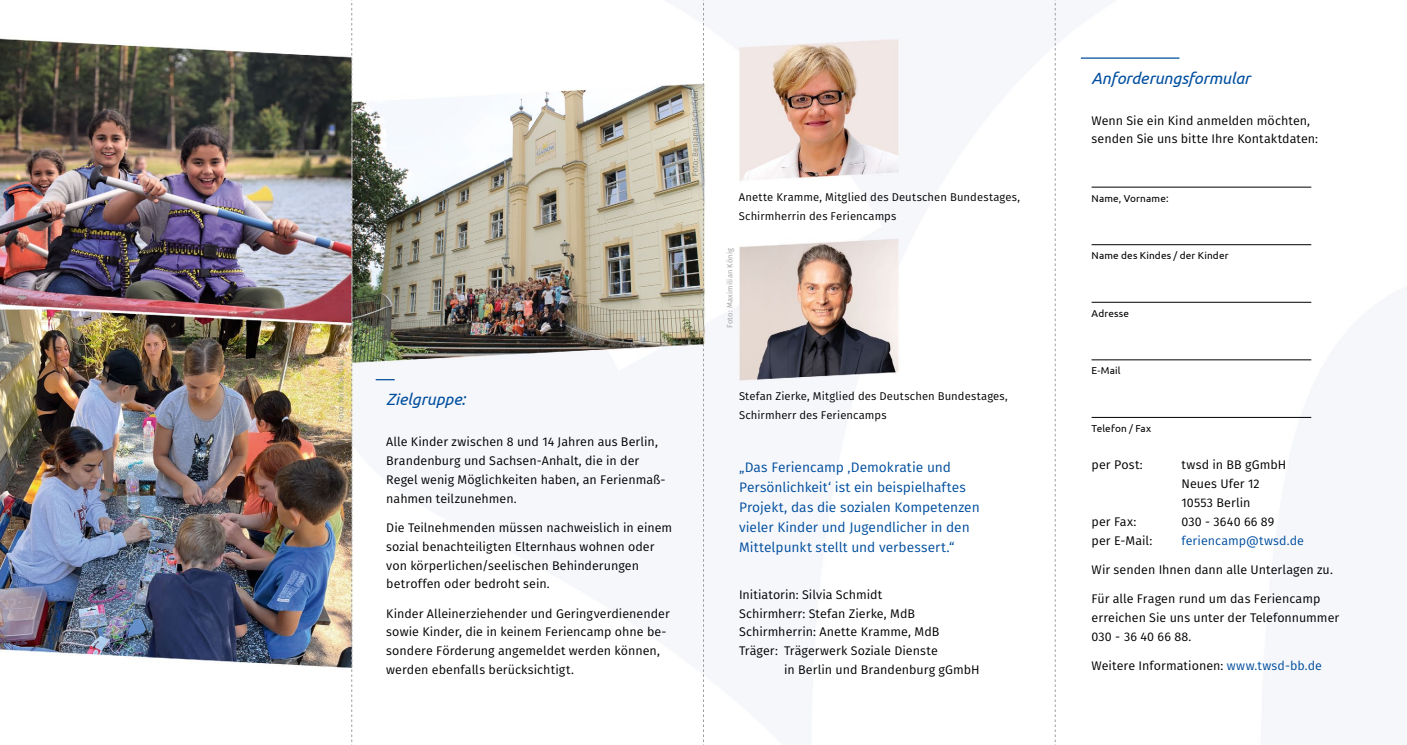
<style>
.page{position:relative;width:1407px;height:745px;background:#fff}
.page>*{position:absolute;margin:0;border:0;box-sizing:border-box;transform-origin:0 0}
.t1{font:italic 16.25px "Ubuntu";letter-spacing:-.005em;color:#004e9e}
.t2{font:13.75px/20px "Fira Sans";letter-spacing:-.005em;color:#004e9e}
.t3{font:12.5px/18.8px "Fira Sans";color:#000}
.t4{font:12.5px "Fira Sans";color:#004e9e}
.t5{font:11.25px/18.8px "Fira Sans";letter-spacing:.01em;color:#000}
.t6{font:10px "Ubuntu";letter-spacing:.02em;color:#000}
.t7{font:7.5px "Fira Sans";letter-spacing:.02em;color:#9e9f9f}
.t8{font:7.5px "Fira Sans";letter-spacing:.02em;color:#9c9d9d}
.s1{color:#004e9e}
</style>
<div class="page">
<img style="left:0;top:0;width:1402px;height:744px">
<svg style="left:376px;top:379px;width:19px;height:1px"></svg>
<hr style="left:1081px;top:57px;width:98px;height:2px;background:#004e9e">
<hr style="left:1091px;top:187px;width:220px;height:1px;background:#000">
<hr style="left:1091px;top:244px;width:220px;height:1px;background:#000">
<hr style="left:1091px;top:302px;width:220px;height:1px;background:#000">
<hr style="left:1091px;top:359px;width:220px;height:1px;background:#000">
<hr style="left:1091px;top:417px;width:220px;height:1px;background:#000">
<svg style="left:351px;top:0;width:1px;height:744px"></svg>
<svg style="left:703px;top:0;width:1px;height:744px"></svg>
<svg style="left:1055px;top:0;width:1px;height:744px"></svg>
<p class="t8" style="left:335px;top:422px;width:64px;rotate:-90deg">Foto: Nora Sejdija</p>
<h1 class="t1" style="left:386px;top:389px;width:81px">Zielgruppe:</h1>
<p class="t3" style="left:386px;top:432px;width:281px">Alle Kinder zwischen 8 und 14 Jahren aus Berlin, Brandenburg und Sachsen-Anhalt, die in der Regel wenig Möglichkeiten haben, an Ferienmaß&shy;nahmen teilzunehmen.</p>
<p class="t3" style="left:386px;top:517px;width:287px">Die Teilnehmenden müssen nachweislich in einem sozial benachteiligten Elternhaus wohnen oder von körperlichen/seelischen Behinderungen betroffen oder bedroht sein.</p>
<p class="t3" style="left:386px;top:603px;width:285px">Kinder Alleinerziehender und Geringverdienender sowie Kinder, die in keinem Feriencamp ohne be&shy;sondere Förderung angemeldet werden können, werden ebenfalls berücksichtigt.</p>
<p class="t5" style="left:739px;top:188px;width:283px">Anette Kramme, Mitglied des Deutschen Bundestages,<br>Schirmherrin des Feriencamps</p>
<p class="t7" style="left:724px;top:328px;width:81px;rotate:-90deg">Foto: Maximilian König</p>
<p class="t5" style="left:739px;top:386px;width:270px">Stefan Zierke, Mitglied des Deutschen Bundestages,<br>Schirmherr des Feriencamps</p>
<p class="t2" style="left:739px;top:456px;width:242px">„Das Feriencamp ‚Demokratie und Persönlichkeit‘ ist ein beispielhaftes Projekt, das die sozialen Kompetenzen vieler Kinder und Jugendlicher in den Mittelpunkt stellt und verbessert.“</p>
<p class="t3" style="left:739px;top:584px;width:145px">Initiatorin: Silvia Schmidt</p>
<p class="t3" style="left:739px;top:603px;width:177px">Schirmherr: Stefan Zierke, MdB</p>
<p class="t3" style="left:739px;top:622px;width:202px">Schirmherrin: Anette Kramme, MdB</p>
<p class="t3" style="left:739px;top:640px;width:200px">Träger: Trägerwerk Soziale Dienste</p>
<p class="t3" style="left:784px;top:659px;width:197px">in Berlin und Brandenburg gGmbH</p>
<h1 class="t1" style="left:1091px;top:68px;width:160px">Anforderungsformular</h1>
<p class="t3" style="left:1091px;top:111px;width:228px">Wenn Sie ein Kind anmelden möchten, senden Sie uns bitte Ihre Kontaktdaten:</p>
<p class="t6" style="left:1091px;top:192px;width:78px">Name, Vorname:</p>
<p class="t6" style="left:1091px;top:249px;width:139px">Name des Kindes / der Kinder</p>
<p class="t6" style="left:1091px;top:307px;width:39px">Adresse</p>
<p class="t6" style="left:1091px;top:364px;width:31px">E-Mail</p>
<p class="t6" style="left:1091px;top:422px;width:61px">Telefon / Fax</p>
<p class="t3" style="left:1091px;top:455px;width:53px">per Post:</p>
<p class="t3" style="left:1181px;top:455px;width:106px">twsd in BB gGmbH<br>Neues Ufer 12<br>10553 Berlin</p>
<p class="t3" style="left:1091px;top:511px;width:46px">per Fax:</p>
<p class="t3" style="left:1181px;top:511px;width:94px">030 - 3640 66 89</p>
<p class="t3" style="left:1091px;top:530px;width:62px">per E-Mail:</p>
<p class="t4" style="left:1181px;top:530px;width:124px">feriencamp@twsd.de</p>
<p class="t3" style="left:1091px;top:559px;width:243px">Wir senden Ihnen dann alle Unterlagen zu.</p>
<p class="t3" style="left:1091px;top:589px;width:249px">Für alle Fragen rund um das Feriencamp erreichen Sie uns unter der Telefonnummer<br>030 - 36 40 66 88.</p>
<p class="t3" style="left:1091px;top:656px;width:232px">Weitere Informationen: <span class="s1">www.twsd-bb.de</span></p>
</div>
